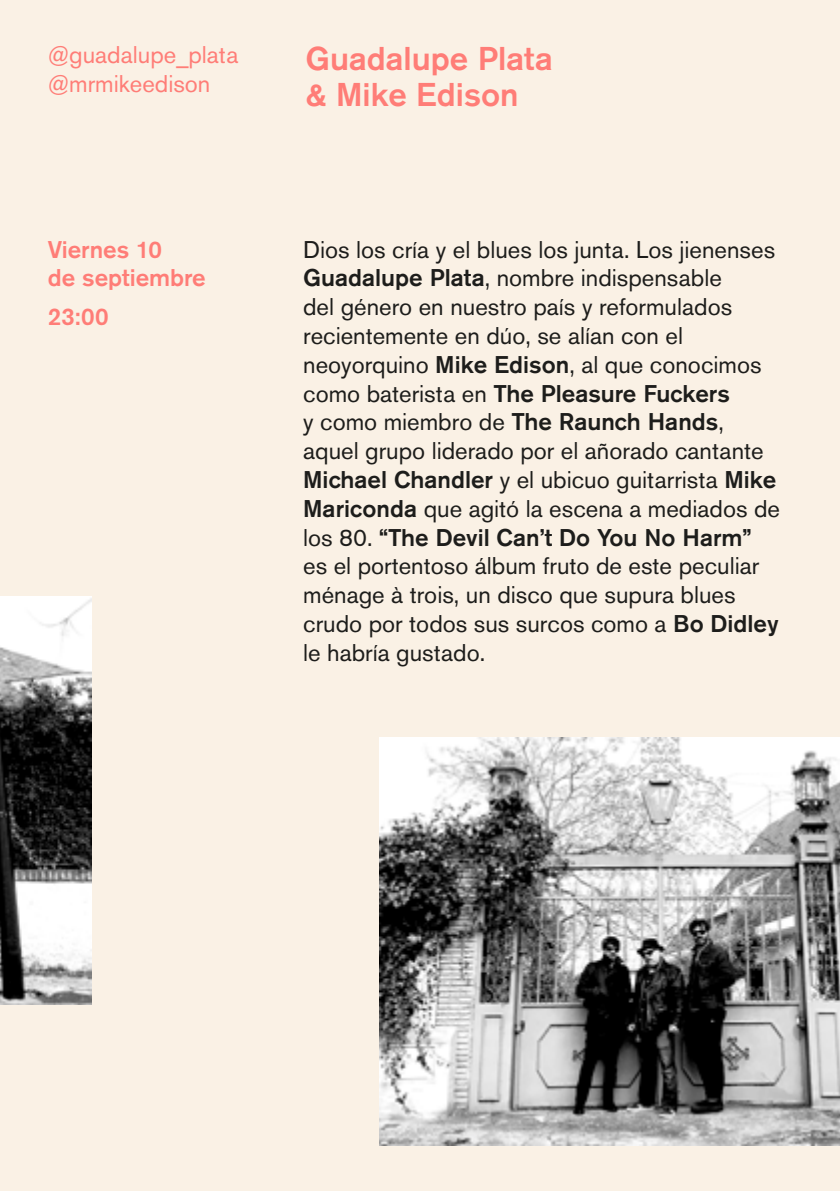
<style>
.page{position:relative;width:840px;height:1191px;background:#fff}
.page>*{position:absolute;margin:0;border:0;box-sizing:border-box;transform-origin:0 0}
.t1{font:500 32.6px/36px "Akzidenz Grotesk BE";color:#ff7d77}
.t2{font:24px/28.8px "Akzidenz Grotesk BE";color:#1d1d1b}
.t3{font:24px/28.8px "Akzidenz Grotesk BE";color:#ff7d77}
.t4{font:500 24px/28px "Akzidenz Grotesk BE";color:#ff7d77}
.s1{font-weight:500}
</style>
<div class="page">
<div style="left:0;top:0;width:839px;height:1191px;background:#faf1e5"></div>
<img style="left:379px;top:737px;width:460px;height:408px">
<img style="left:0;top:596px;width:91px;height:408px">
<p class="t3" style="left:48px;top:40px;width:192px">@guadalupe_plata @mrmikeedison</p>
<p class="t4" style="left:48px;top:235px;width:159px">Viernes 10<br>de septiembre</p>
<p class="t4" style="left:48px;top:302px;width:62px">23:00</p>
<h1 class="t1" style="left:305px;top:40px;width:249px">Guadalupe Plata &amp; Mike Edison</h1>
<p class="t2" style="left:303px;top:235px;width:478px">Dios los cría y el blues los junta. Los jienenses <span class="s1">Guadalupe Plata</span>, nombre indispensable<br>del género en nuestro país y reformulados recientemente en dúo, se alían con el neoyorquino <span class="s1">Mike Edison</span>, al que conocimos como baterista en <span class="s1">The Pleasure Fuckers<br></span>y como miembro de <span class="s1">The Raunch Hands</span>, aquel grupo liderado por el añorado cantante <span class="s1">Michael Chandler</span> y el ubicuo guitarrista <span class="s1">Mike Mariconda</span> que agitó la escena a mediados de los 80. <span class="s1">“The Devil Can’t Do You No Harm” </span>es el portentoso álbum fruto de este peculiar ménage à trois, un disco que supura blues crudo por todos sus surcos como a <span class="s1">Bo Didley </span>le habría gustado.</p>
</div>
